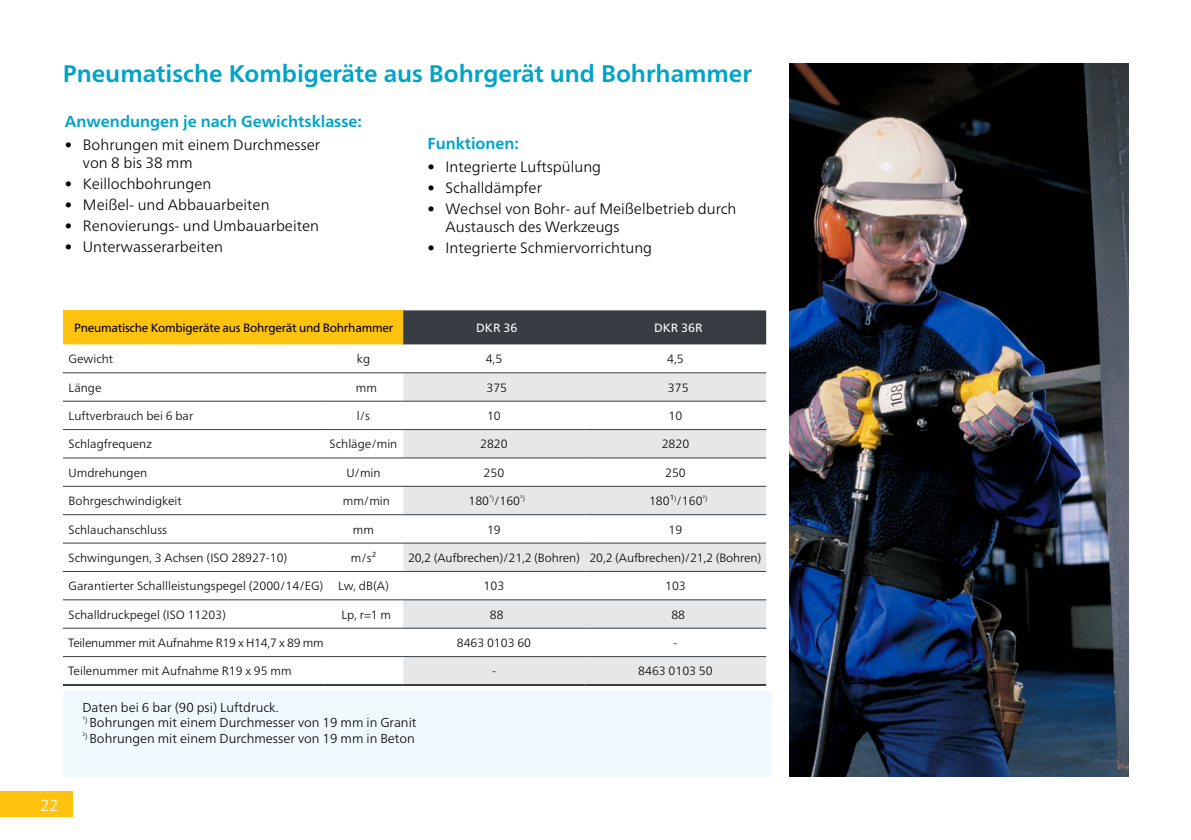
<style>
.page{position:relative;width:1191px;height:840px;background:#fff}
.page>*{position:absolute;margin:0;border:0;box-sizing:border-box;transform-origin:0 0}
.t1{font:700 24px "Neue Frutiger World";color:#00a3c9}
.t2{font:700 16px "Neue Frutiger World";color:#00a3c9}
.t3{font:300 16px "Neue Frutiger World";color:#fff}
.t4{font:300 15px/18px "Neue Frutiger World";color:#000}
.t5{font:300 13px/15.6px "Neue Frutiger World";color:#000}
.t6{font:300 12px "Neue Frutiger World";color:#000}
.t7{font:12px "Neue Frutiger World";letter-spacing:-.02em;color:#000}
.t8{font:300 12px "Neue Frutiger World";letter-spacing:-.02em;color:#000}
.t9{font:12px "Neue Frutiger World";color:#fff}
</style>
<div class="page">
<img style="left:789px;top:63px;width:339px;height:713px">
<div style="left:0;top:791px;width:73px;height:25px;background:#ffc20e"></div>
<div style="left:63px;top:691px;width:708px;height:85px;background:#eff9fe"></div>
<div style="left:63px;top:310px;width:340px;height:34px;background:#ffc20e"></div>
<svg style="left:63px;top:344px;width:261px;height:314px"></svg>
<svg style="left:324px;top:310px;width:442px;height:348px"></svg>
<div style="left:403px;top:373px;width:363px;height:310px;background:#e6e7e8"></div>
<svg style="left:324px;top:401px;width:442px;height:254px"></svg>
<hr style="left:63px;top:372px;width:261px;height:1px;background:#373d42">
<hr style="left:324px;top:372px;width:79px;height:1px;background:#373d42">
<hr style="left:403px;top:372px;width:182px;height:1px;background:#373d42">
<hr style="left:585px;top:372px;width:181px;height:1px;background:#373d42">
<hr style="left:63px;top:400px;width:261px;height:1px;background:#373d42">
<hr style="left:324px;top:400px;width:79px;height:1px;background:#373d42">
<hr style="left:403px;top:400px;width:182px;height:1px;background:#373d42">
<hr style="left:585px;top:400px;width:181px;height:1px;background:#373d42">
<hr style="left:63px;top:429px;width:261px;height:1px;background:#373d42">
<hr style="left:324px;top:429px;width:79px;height:1px;background:#373d42">
<hr style="left:403px;top:429px;width:182px;height:1px;background:#373d42">
<hr style="left:585px;top:429px;width:181px;height:1px;background:#373d42">
<hr style="left:63px;top:457px;width:261px;height:1px;background:#373d42">
<hr style="left:324px;top:457px;width:79px;height:1px;background:#373d42">
<hr style="left:403px;top:457px;width:182px;height:1px;background:#373d42">
<hr style="left:585px;top:457px;width:181px;height:1px;background:#373d42">
<hr style="left:63px;top:485px;width:261px;height:1px;background:#373d42">
<hr style="left:324px;top:485px;width:79px;height:1px;background:#373d42">
<hr style="left:403px;top:485px;width:182px;height:1px;background:#373d42">
<hr style="left:585px;top:485px;width:181px;height:1px;background:#373d42">
<hr style="left:63px;top:514px;width:261px;height:1px;background:#373d42">
<hr style="left:324px;top:514px;width:79px;height:1px;background:#373d42">
<hr style="left:403px;top:514px;width:182px;height:1px;background:#373d42">
<hr style="left:585px;top:514px;width:181px;height:1px;background:#373d42">
<hr style="left:63px;top:542px;width:261px;height:1px;background:#373d42">
<hr style="left:324px;top:542px;width:79px;height:1px;background:#373d42">
<hr style="left:403px;top:542px;width:182px;height:1px;background:#373d42">
<hr style="left:585px;top:542px;width:181px;height:1px;background:#373d42">
<hr style="left:63px;top:570px;width:261px;height:1px;background:#373d42">
<hr style="left:324px;top:570px;width:79px;height:1px;background:#373d42">
<hr style="left:403px;top:570px;width:182px;height:1px;background:#373d42">
<hr style="left:585px;top:570px;width:181px;height:1px;background:#373d42">
<hr style="left:63px;top:599px;width:261px;height:1px;background:#373d42">
<hr style="left:324px;top:599px;width:79px;height:1px;background:#373d42">
<hr style="left:403px;top:599px;width:182px;height:1px;background:#373d42">
<hr style="left:585px;top:599px;width:181px;height:1px;background:#373d42">
<hr style="left:63px;top:627px;width:261px;height:1px;background:#373d42">
<hr style="left:324px;top:627px;width:79px;height:1px;background:#373d42">
<hr style="left:403px;top:627px;width:182px;height:1px;background:#373d42">
<hr style="left:585px;top:627px;width:181px;height:1px;background:#373d42">
<hr style="left:63px;top:655px;width:261px;height:1px;background:#373d42">
<hr style="left:63px;top:683px;width:261px;height:2px;background:#373d42">
<hr style="left:324px;top:655px;width:79px;height:1px;background:#373d42">
<hr style="left:324px;top:683px;width:79px;height:2px;background:#373d42">
<hr style="left:403px;top:655px;width:182px;height:1px;background:#373d42">
<hr style="left:403px;top:683px;width:182px;height:2px;background:#373d42">
<hr style="left:585px;top:655px;width:181px;height:1px;background:#373d42">
<hr style="left:585px;top:683px;width:181px;height:2px;background:#373d42">
<h1 class="t1" style="left:63px;top:52px;width:690px">Pneumatische Kombigeräte aus Bohrgerät und Bohrhammer</h1>
<h2 class="t2" style="left:65px;top:107px;width:299px">Anwendungen je nach Gewichtsklasse:</h2>
<p class="t4" style="left:83px;top:136px;width:239px;text-indent:-18px">• Bohrungen mit einem Durchmesser von 8 bis 38 mm</p>
<p class="t4" style="left:65px;top:175px;width:148px">• Keillochbohrungen</p>
<p class="t4" style="left:65px;top:196px;width:206px">• Meißel- und Abbauarbeiten</p>
<p class="t4" style="left:65px;top:217px;width:256px">• Renovierungs- und Umbauarbeiten</p>
<p class="t4" style="left:65px;top:237px;width:160px">• Unterwasserarbeiten</p>
<h2 class="t2" style="left:427px;top:129px;width:93px">Funktionen:</h2>
<p class="t4" style="left:427px;top:158px;width:175px">• Integrierte Luftspülung</p>
<p class="t4" style="left:427px;top:179px;width:116px">• Schalldämpfer</p>
<p class="t4" style="left:445px;top:200px;width:292px;text-indent:-18px">• Wechsel von Bohr- auf Meißelbetrieb durch<br>Austausch des Werkzeugs</p>
<p class="t4" style="left:427px;top:239px;width:226px">• Integrierte Schmiervorrichtung</p>
<p class="t7" style="left:74px;top:318px;width:320px">Pneumatische Kombigeräte aus Bohrgerät und Bohrhammer</p>
<p class="t9" style="left:476px;top:318px;width:43px">DKR 36</p>
<p class="t9" style="left:654px;top:318px;width:50px">DKR 36R</p>
<p class="t6" style="left:69px;top:349px;width:46px">Gewicht</p>
<p class="t6" style="left:357px;top:349px;width:15px">kg</p>
<p class="t6" style="left:486px;top:349px;width:18px">4,5</p>
<p class="t6" style="left:667px;top:349px;width:18px">4,5</p>
<p class="t6" style="left:69px;top:378px;width:34px">Länge</p>
<p class="t6" style="left:356px;top:378px;width:23px">mm</p>
<p class="t6" style="left:486px;top:378px;width:22px">375</p>
<p class="t6" style="left:668px;top:378px;width:22px">375</p>
<p class="t6" style="left:69px;top:406px;width:126px">Luftverbrauch bei 6 bar</p>
<p class="t6" style="left:357px;top:406px;width:15px">l/s</p>
<p class="t6" style="left:487px;top:406px;width:15px">10</p>
<p class="t6" style="left:668px;top:406px;width:15px">10</p>
<p class="t6" style="left:69px;top:434px;width:85px">Schlagfrequenz</p>
<p class="t6" style="left:330px;top:434px;width:69px">Schläge/min</p>
<p class="t6" style="left:480px;top:434px;width:29px">2820</p>
<p class="t6" style="left:661px;top:434px;width:29px">2820</p>
<p class="t6" style="left:69px;top:463px;width:80px">Umdrehungen</p>
<p class="t6" style="left:346px;top:463px;width:36px">U/min</p>
<p class="t6" style="left:483px;top:463px;width:22px">250</p>
<p class="t6" style="left:665px;top:463px;width:22px">250</p>
<p class="t6" style="left:69px;top:491px;width:115px">Bohrgeschwindigkeit</p>
<p class="t6" style="left:343px;top:491px;width:49px">mm/min</p>
<p class="t6" style="left:468px;top:491px;width:58px">180<sup>¹)</sup>/160<sup>²)</sup></p>
<p class="t6" style="left:649px;top:491px;width:60px">180¹<sup>)</sup>/160<sup>²)</sup></p>
<p class="t6" style="left:69px;top:519px;width:100px">Schlauchanschluss</p>
<p class="t6" style="left:353px;top:519px;width:23px">mm</p>
<p class="t6" style="left:487px;top:519px;width:15px">19</p>
<p class="t6" style="left:668px;top:519px;width:15px">19</p>
<p class="t6" style="left:69px;top:548px;width:220px">Schwingungen, 3 Achsen (ISO 28927-10)</p>
<p class="t6" style="left:351px;top:548px;width:27px">m/s²</p>
<p class="t6" style="left:408px;top:548px;width:355px">20,2 (Aufbrechen)/21,2 (Bohren) 20,2 (Aufbrechen)/21,2 (Bohren)</p>
<p class="t6" style="left:69px;top:576px;width:322px">Garantierter Schallleistungspegel (2000/14/EG) Lw, dB(A)</p>
<p class="t6" style="left:483px;top:576px;width:22px">103</p>
<p class="t6" style="left:665px;top:576px;width:22px">103</p>
<p class="t6" style="left:69px;top:604px;width:159px">Schalldruckpegel (ISO 11203)</p>
<p class="t6" style="left:341px;top:604px;width:51px">Lp, r=1 m</p>
<p class="t6" style="left:490px;top:604px;width:15px">88</p>
<p class="t6" style="left:671px;top:604px;width:15px">88</p>
<p class="t8" style="left:68px;top:633px;width:257px">Teilenummer mit Aufnahme R19 x H14,7 x 89 mm</p>
<p class="t6" style="left:457px;top:633px;width:76px">8463 0103 60</p>
<p class="t6" style="left:673px;top:633px;width:5px">-</p>
<p class="t6" style="left:68px;top:661px;width:225px">Teilenummer mit Aufnahme R19 x 95 mm</p>
<p class="t6" style="left:492px;top:661px;width:5px">-</p>
<p class="t6" style="left:638px;top:661px;width:76px">8463 0103 50</p>
<h2 class="t3" style="left:40px;top:792px;width:20px">22</h2>
<p class="t5" style="left:82px;top:699px;width:336px">Daten bei 6 bar (90 psi) Luftdruck.<br><sup>¹)</sup> Bohrungen mit einem Durchmesser von 19 mm in Granit<br><sup>²)</sup> Bohrungen mit einem Durchmesser von 19 mm in Beton</p>
</div>
